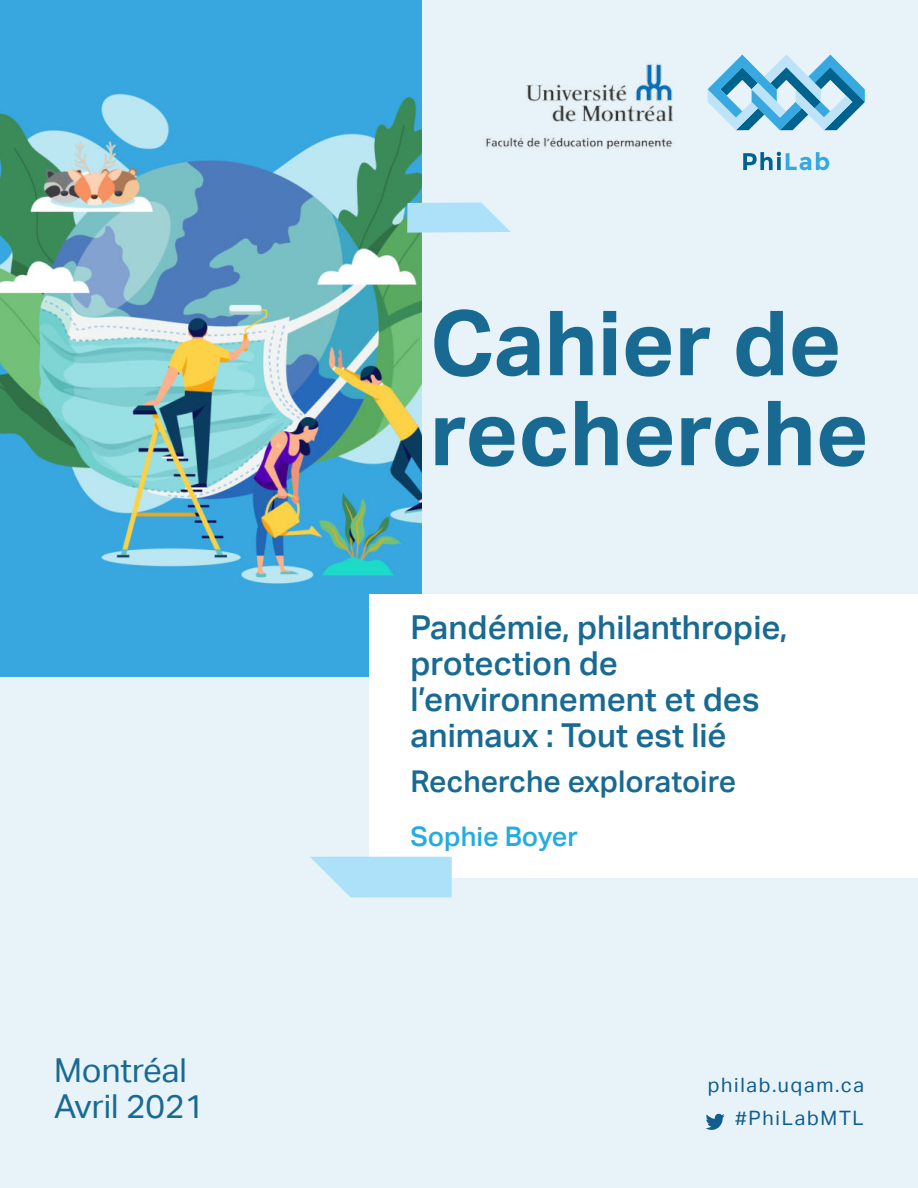
<style>
.page{position:relative;width:918px;height:1188px;background:#e7f3f9}
.page>*{position:absolute;margin:0;border:0;box-sizing:border-box;transform-origin:0 0}
.t1{font:700 90px/90px "Aktiv Grotesk";color:#186a92}
.t2{font:500 33px/36px "Aktiv Grotesk";color:#186a92}
.t3{font:33px/36px "Aktiv Grotesk";color:#186a92}
.t4{font:500 30px "Aktiv Grotesk";color:#186a92}
.t5{font:500 27px "Aktiv Grotesk";color:#25abe2}
.t6{font:19.8px/33px "Aktiv Grotesk";letter-spacing:.085em;color:#115d8e;text-align:right}
</style>
<div class="page">
<img style="left:0;top:0;width:421px;height:676px">
<div style="left:369px;top:594px;width:549px;height:283px;background:#fff"></div>
<svg style="left:310px;top:857px;width:142px;height:40px;background:#b5e3f9"></svg>
<svg style="left:407px;top:202px;width:104px;height:31px"></svg>
<svg style="left:706px;top:1114px;width:19px;height:16px"></svg>
<svg style="left:743px;top:151px;width:86px;height:19px"></svg>
<svg style="left:708px;top:54px;width:157px;height:76px"></svg>
<img style="left:485px;top:64px;width:189px;height:86px">
<p class="t3" style="left:54px;top:1052px;width:152px">Montréal<br>Avril 2021</p>
<h1 class="t1" style="left:430px;top:299px;width:440px">Cahier de recherche</h1>
<p class="t2" style="left:410px;top:612px;width:379px">Pandémie, philanthropie, protection de l’environnement et des animaux : Tout est lié</p>
<p class="t4" style="left:410px;top:770px;width:327px">Recherche exploratoire</p>
<p class="t5" style="left:410px;top:826px;width:169px">Sophie Boyer</p>
<p class="t6" style="left:708px;top:1068px;width:158px">philab.uqam.ca #PhiLabMTL</p>
</div>
